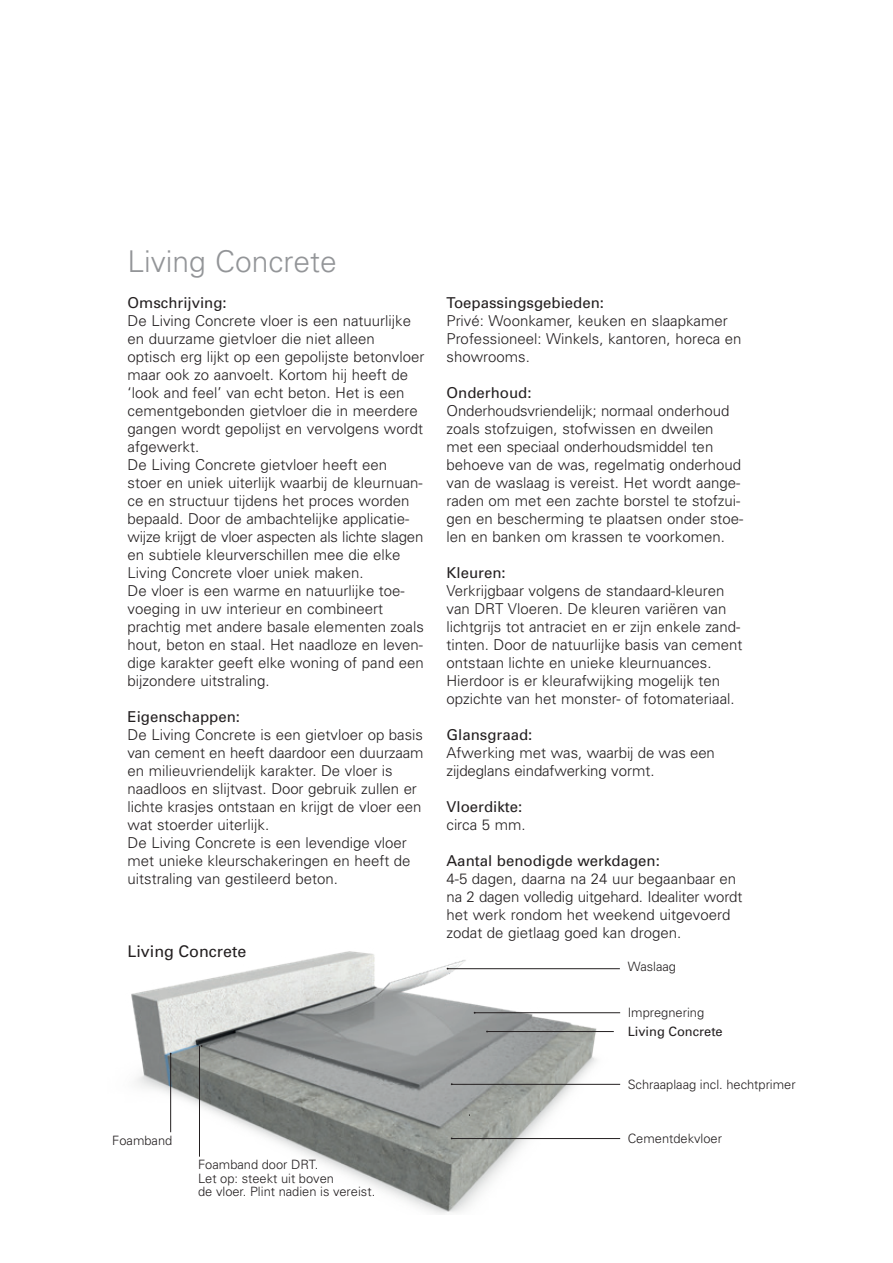
<style>
.page{position:relative;width:893px;height:1263px;background:#fff}
.page>*{position:absolute;margin:0;border:0;box-sizing:border-box;transform-origin:0 0}
.t1{font:300 30px "Univers";color:#939598}
.t2{font:16.05px "Univers";color:#231f20}
.t3{font:300 15px/18px "Univers";color:#231f20}
.t4{font:15px "Univers";color:#231f20}
.t5{font:300 12.9px/13.5px "Univers";color:#231f20}
.t6{font:12.9px "Univers";color:#231f20}
</style>
<div class="page">
<img style="left:131px;top:951px;width:490px;height:263px">
<hr style="left:448px;top:968px;width:172px;height:1px;background:#231f20">
<hr style="left:474px;top:1012px;width:146px;height:1px;background:#231f20">
<hr style="left:487px;top:1031px;width:127px;height:1px;background:#231f20">
<hr style="left:452px;top:1084px;width:168px;height:1px;background:#231f20">
<hr style="left:452px;top:1138px;width:168px;height:1px;background:#231f20">
<hr style="left:170px;top:1054px;width:1px;height:78px;background:#231f20">
<hr style="left:199px;top:1046px;width:1px;height:110px;background:#231f20">
<h1 class="t1" style="left:128px;top:243px;width:211px">Living Concrete</h1>
<p class="t4" style="left:128px;top:293px;width:101px">Omschrijving:</p>
<p class="t3" style="left:128px;top:311px;width:298px">De Living Concrete vloer is een natuurlijke en duurzame gietvloer die niet alleen optisch erg lijkt op een gepolijste betonvloer maar ook zo aanvoelt. Kortom hij heeft de ‘look and feel’ van echt beton. Het is een cementgebonden gietvloer die in meerdere gangen wordt gepolijst en vervolgens wordt afgewerkt.<br>De Living Concrete gietvloer heeft een stoer en uniek uiterlijk waarbij de kleurnuan&shy;ce en structuur tijdens het proces worden bepaald. Door de ambachtelijke applicatie&shy;wijze krijgt de vloer aspecten als lichte slagen en subtiele kleurverschillen mee die elke Living Concrete vloer uniek maken.<br>De vloer is een warme en natuurlijke toe&shy;voeging in uw interieur en combineert prachtig met andere basale elementen zoals hout, beton en staal. Het naadloze en leven&shy;dige karakter geeft elke woning of pand een bijzondere uitstraling.</p>
<p class="t4" style="left:128px;top:707px;width:114px">Eigenschappen:</p>
<p class="t3" style="left:128px;top:725px;width:297px">De Living Concrete is een gietvloer op basis van cement en heeft daardoor een duurzaam en milieuvriendelijk karakter. De vloer is naadloos en slijtvast. Door gebruik zullen er lichte krasjes ontstaan en krijgt de vloer een wat stoerder uiterlijk.<br>De Living Concrete is een levendige vloer met unieke kleurschakeringen en heeft de uitstraling van gestileerd beton.</p>
<p class="t2" style="left:128px;top:941px;width:120px">Living Concrete</p>
<p class="t5" style="left:112px;top:1133px;width:62px">Foamband</p>
<p class="t5" style="left:198px;top:1158px;width:179px">Foamband door DRT.<br>Let op: steekt uit boven<br>de vloer. Plint nadien is vereist.</p>
<p class="t4" style="left:446px;top:293px;width:159px">Toepassingsgebieden:</p>
<p class="t3" style="left:446px;top:311px;width:297px">Privé: Woonkamer, keuken en slaapkamer<br>Professioneel: Winkels, kantoren, horeca en showrooms.</p>
<p class="t4" style="left:446px;top:383px;width:87px">Onderhoud:</p>
<p class="t3" style="left:446px;top:401px;width:298px">Onderhoudsvriendelijk; normaal onderhoud zoals stofzuigen, stofwissen en dweilen met een speciaal onderhoudsmiddel ten behoeve van de was, regelmatig onderhoud van de waslaag is vereist. Het wordt aange&shy;raden om met een zachte borstel te stofzui&shy;gen en bescherming te plaatsen onder stoe&shy;len en banken om krassen te voorkomen.</p>
<p class="t4" style="left:446px;top:563px;width:61px">Kleuren:</p>
<p class="t3" style="left:446px;top:581px;width:297px">Verkrijgbaar volgens de standaard-kleuren van DRT Vloeren. De kleuren variëren van lichtgrijs tot antraciet en er zijn enkele zand&shy;tinten. Door de natuurlijke basis van cement ontstaan lichte en unieke kleurnuances.<br>Hierdoor is er kleurafwijking mogelijk ten opzichte van het monster- of fotomateriaal.</p>
<p class="t4" style="left:446px;top:725px;width:87px">Glansgraad:</p>
<p class="t3" style="left:446px;top:743px;width:270px">Afwerking met was, waarbij de was een zijdeglans eindafwerking vormt.</p>
<p class="t4" style="left:446px;top:797px;width:77px">Vloerdikte:</p>
<p class="t3" style="left:446px;top:815px;width:81px">circa 5 mm.</p>
<p class="t4" style="left:446px;top:851px;width:215px">Aantal benodigde werkdagen:</p>
<p class="t3" style="left:446px;top:869px;width:297px">4-5 dagen, daarna na 24 uur begaanbaar en na 2 dagen volledig uitgehard. Idealiter wordt het werk rondom het weekend uitgevoerd zodat de gietlaag goed kan drogen.</p>
<p class="t5" style="left:628px;top:960px;width:50px">Waslaag</p>
<p class="t5" style="left:628px;top:1005px;width:78px">Impregnering</p>
<p class="t6" style="left:628px;top:1023px;width:97px">Living Concrete</p>
<p class="t5" style="left:628px;top:1077px;width:169px">Schraaplaag incl. hechtprimer</p>
<p class="t5" style="left:628px;top:1131px;width:96px">Cementdekvloer</p>
</div>
